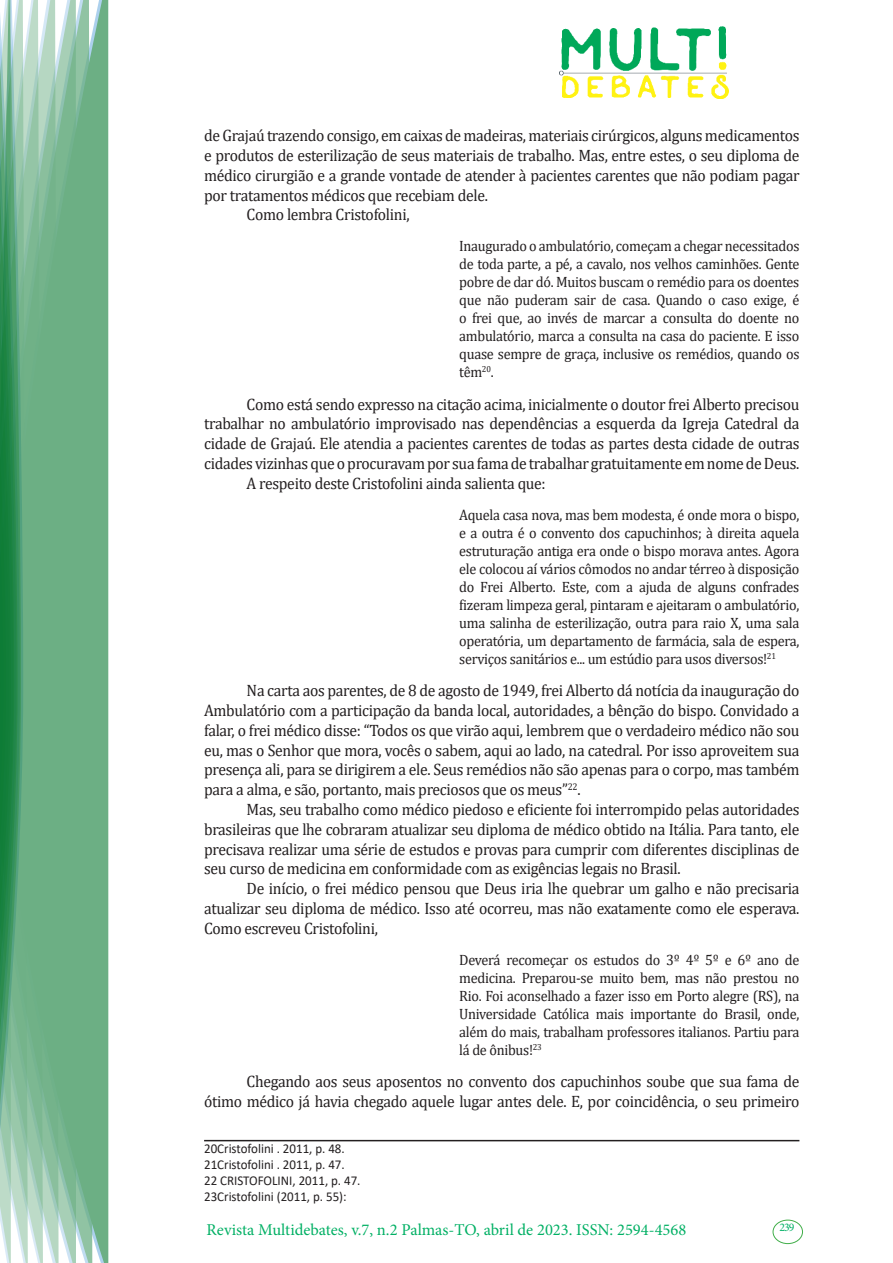
<style>
.page{position:relative;width:893px;height:1263px;background:#fff}
.page>*{position:absolute;margin:0;border:0;box-sizing:border-box;transform-origin:0 0}
.texto{font:16.5px/19.8px "Cambria";letter-spacing:-.02em;color:#231f20;text-align:justify;scale:.95 1}
.t1{font:16.5px "Minion Pro";color:#00b064}
.citacao{font:15px/18px "Cambria";letter-spacing:-.02em;color:#231f20;text-align:justify;scale:.95 1}
.Rodapé{font:13.5px "Calibri";color:#231f20;scale:.96 1}
.t2{font:11.7px "Minion Pro";color:#00b064}
</style>
<div class="page">
<img style="left:559px;top:26px;width:169px;height:72px">
<div style="left:95px;top:0;width:14px;height:1263px;background:#6caf84"></div>
<svg style="left:79px;top:0;width:16px;height:1263px;background:#71b289"></svg>
<svg style="left:62px;top:0;width:17px;height:1263px;background:#75b48c"></svg>
<svg style="left:45px;top:0;width:17px;height:1263px;background:#7cb792"></svg>
<svg style="left:30px;top:0;width:15px;height:1263px;background:#80ba96"></svg>
<svg style="left:0;top:0;width:30px;height:1263px;background:#61a97f"></svg>
<div style="left:772px;top:1219px;width:31px;height:25px;border:1px solid #40ae49;border-radius:50%"></div>
<hr style="left:204px;top:1140px;width:595px;height:1px;background:#231f20">
<p class="texto" style="left:204px;top:126px;width:628px">de Grajaú trazendo consigo, em caixas de madeiras, materiais cirúrgicos, alguns medicamentos e produtos de esterilização de seus materiais de trabalho. Mas, entre estes, o seu diploma de médico cirurgião e a grande vontade de atender à pacientes carentes que não podiam pagar por tratamentos médicos que recebiam dele.</p>
<p class="texto" style="left:247px;top:205px;width:173px">Como lembra Cristofolini,</p>
<p class="citacao" style="left:459px;top:237px;width:360px">Inaugurado o ambulatório, começam a chegar necessitados de toda parte, a pé, a cavalo, nos velhos caminhões. Gente pobre de dar dó. Muitos buscam o remédio para os doentes que não puderam sair de casa. Quando o caso exige, é o frei que, ao invés de marcar a consulta do doente no ambulatório, marca a consulta na casa do paciente. E isso quase sempre de graça, inclusive os remédios, quando os têm<sup>20</sup>.</p>
<p class="texto" style="left:204px;top:394px;width:628px;text-indent:43px">Como está sendo expresso na citação acima, inicialmente o doutor frei Alberto precisou trabalhar no ambulatório improvisado nas dependências a esquerda da Igreja Catedral da cidade de Grajaú. Ele atendia a pacientes carentes de todas as partes desta cidade de outras cidades vizinhas que o procuravam por sua fama de trabalhar gratuitamente em nome de Deus.</p>
<p class="texto" style="left:247px;top:473px;width:316px">A respeito deste Cristofolini ainda salienta que:</p>
<p class="citacao" style="left:459px;top:505px;width:360px">Aquela casa nova, mas bem modesta, é onde mora o bispo, e a outra é o convento dos capuchinhos; à direita aquela estruturação antiga era onde o bispo morava antes. Agora ele colocou aí vários cômodos no andar térreo à disposição do Frei Alberto. Este, com a ajuda de alguns confrades fizeram limpeza geral, pintaram e ajeitaram o ambulatório, uma salinha de esterilização, outra para raio X, uma sala operatória, um departamento de farmácia, sala de espera, serviços sanitários e... um estúdio para usos diversos!<sup>21</sup></p>
<p class="texto" style="left:204px;top:681px;width:628px;text-indent:43px">Na carta aos parentes, de 8 de agosto de 1949, frei Alberto dá notícia da inauguração do Ambulatório com a participação da banda local, autoridades, a bênção do bispo. Convidado a falar, o frei médico disse: “Todos os que virão aqui, lembrem que o verdadeiro médico não sou eu, mas o Senhor que mora, vocês o sabem, aqui ao lado, na catedral. Por isso aproveitem sua presença ali, para se dirigirem a ele. Seus remédios não são apenas para o corpo, mas também para a alma, e são, portanto, mais preciosos que os meus”<sup>22</sup>.</p>
<p class="texto" style="left:204px;top:799px;width:628px;text-indent:43px">Mas, seu trabalho como médico piedoso e eficiente foi interrompido pelas autoridades brasileiras que lhe cobraram atualizar seu diploma de médico obtido na Itália. Para tanto, ele precisava realizar uma série de estudos e provas para cumprir com diferentes disciplinas de seu curso de medicina em conformidade com as exigências legais no Brasil.</p>
<p class="texto" style="left:204px;top:879px;width:628px;text-indent:43px">De início, o frei médico pensou que Deus iria lhe quebrar um galho e não precisaria atualizar seu diploma de médico. Isso até ocorreu, mas não exatamente como ele esperava.<br>Como escreveu Cristofolini,</p>
<p class="citacao" style="left:459px;top:950px;width:360px">Deverá recomeçar os estudos do 3º 4º 5º e 6º ano de medicina. Preparou-se muito bem, mas não prestou no Rio. Foi aconselhado a fazer isso em Porto alegre (RS), na Universidade Católica mais importante do Brasil, onde, além do mais, trabalham professores italianos. Partiu para lá de ônibus!<sup>23</sup></p>
<p class="texto" style="left:204px;top:1071px;width:628px;text-align:right">Chegando aos seus aposentos no convento dos capuchinhos soube que sua fama de<br>ótimo médico já havia chegado aquele lugar antes dele. E, por coincidência, o seu primeiro</p>
<p class="Rodapé" style="left:204px;top:1139px;width:148px">20Cristofolini . 2011, p. 48.</p>
<p class="Rodapé" style="left:204px;top:1155px;width:148px">21Cristofolini . 2011, p. 47.</p>
<p class="Rodapé" style="left:204px;top:1171px;width:164px">22 CRISTOFOLINI, 2011, p. 47.</p>
<p class="Rodapé" style="left:204px;top:1187px;width:150px">23Cristofolini (2011, p. 55):</p>
<p class="t1" style="left:207px;top:1218px;width:481px">Revista Multidebates, v.7, n.2 Palmas-TO, abril de 2023. ISSN: 2594-4568</p>
<p class="t2" style="left:779px;top:1219px;width:16px">239</p>
</div>
